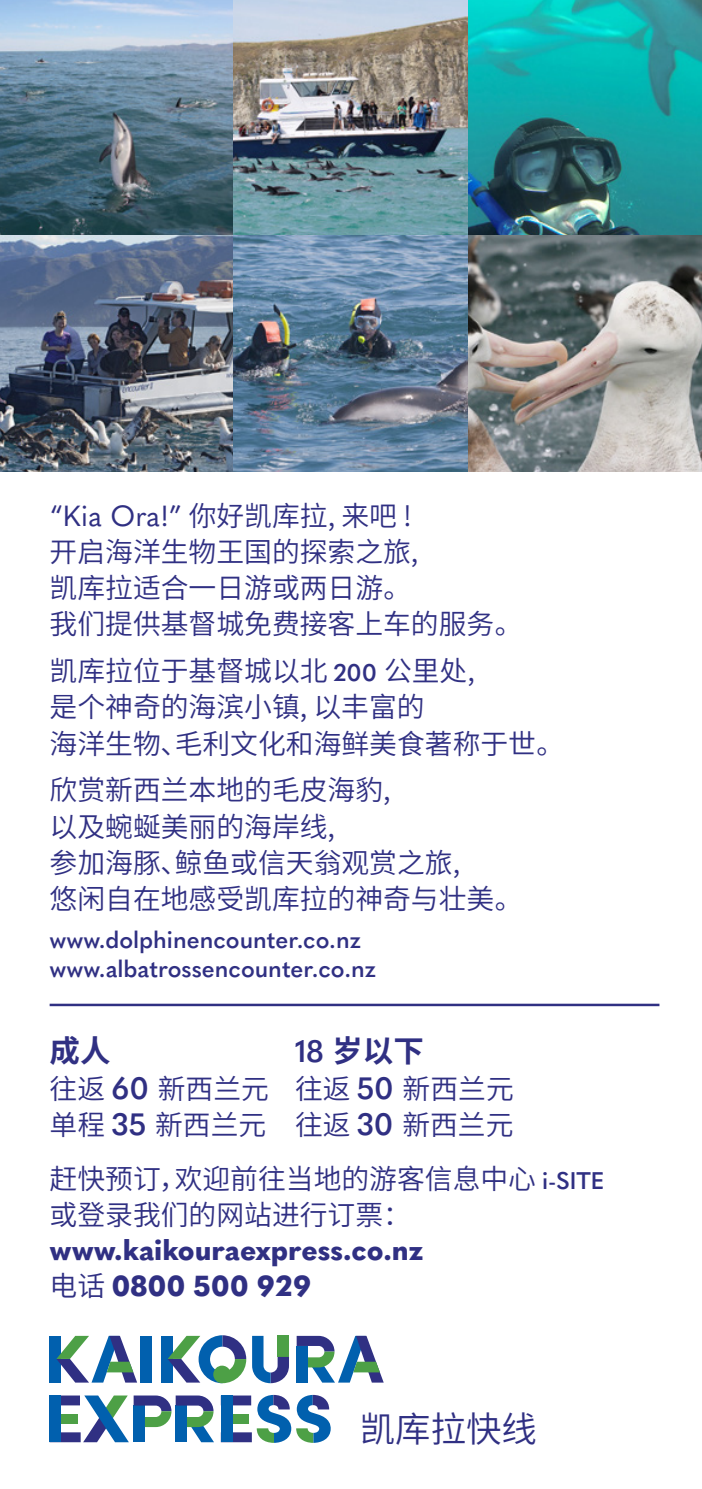
<style>
.page{position:relative;width:702px;height:1489px;background:#fff}
.page>*{position:absolute;margin:0;border:0;box-sizing:border-box;transform-origin:0 0}
.t1{font:35.5px "Source Han Sans CN";color:#303083}
.t2{font:700 30.5px "Source Han Sans CN";color:#303083}
.t3{font:28.75px "Quasimoda";color:#303083}
.t4{font:800 28.5px/36.2px "Quasimoda";color:#303083}
.t5{font:27.75px/36.2px "Source Han Sans CN";color:#303083}
.t6{font:600 23.75px/28.5px "Quasimoda";color:#303083}
.s1{font-family:"Source Han Sans CN";font-size:27.75px}
.s2{font-family:"Quasimoda";font-weight:600;font-size:23.75px}
.s3{font-family:"Quasimoda";font-weight:600;font-size:30.5px}
.s4{font-family:"Quasimoda";font-weight:600}
.s5{font-family:"Source Han Sans CN";font-weight:400;font-size:27.75px}
</style>
<div class="page">
<img style="left:0;top:0;width:702px;height:471px">
<svg style="left:252px;top:1335px;width:37px;height:47px"></svg>
<div style="left:140px;top:1335px;width:12px;height:47px;background:#0160ae"></div>
<div style="left:50px;top:1335px;width:11px;height:47px;background:#0160ae"></div>
<svg style="left:61px;top:1395px;width:153px;height:46px"></svg>
<div style="left:50px;top:1395px;width:11px;height:46px;background:#0160ae"></div>
<svg style="left:56px;top:1335px;width:81px;height:47px"></svg>
<svg style="left:221px;top:1394px;width:109px;height:48px"></svg>
<div style="left:221px;top:1395px;width:11px;height:46px;background:#0160ae"></div>
<div style="left:161px;top:1335px;width:11px;height:47px;background:#0160ae"></div>
<svg style="left:168px;top:1335px;width:78px;height:47px"></svg>
<svg style="left:296px;top:1335px;width:87px;height:47px"></svg>
<hr style="left:50px;top:1003px;width:609px;height:3px;background:#303083">
<p class="t3" style="left:50px;top:493px;width:364px">“Kia Ora!” <span class="s1">你好凯库拉, 来吧 !</span></p>
<p class="t5" style="left:50px;top:534px;width:474px">开启海洋生物王国的探索之旅,<br>凯库拉适合一日游或两日游。<br>我们提供基督城免费接客上车的服务。</p>
<p class="t5" style="left:50px;top:653px;width:516px">凯库拉位于基督城以北 <span class="s2">200</span> 公里处,<br>是个神奇的海滨小镇, 以丰富的<br>海洋生物、毛利文化和海鲜美食著称于世。</p>
<p class="t5" style="left:50px;top:772px;width:474px">欣赏新西兰本地的毛皮海豹,<br>以及蜿蜒美丽的海岸线,<br>参加海豚、鲸鱼或信天翁观赏之旅,<br>悠闲自在地感受凯库拉的神奇与壮美。</p>
<p class="t6" style="left:50px;top:923px;width:328px">www.dolphinencounter.co.nz www.albatrossencounter.co.nz</p>
<p class="t2" style="left:50px;top:1033px;width:62px">成人</p>
<p class="t5" style="left:50px;top:1070px;width:221px">往返 <span class="s3">60</span> 新西兰元单程 <span class="s3">35</span> 新西兰元</p>
<p class="t2" style="left:295px;top:1033px;width:130px"><span class="s4">18</span> 岁以下</p>
<p class="t5" style="left:295px;top:1070px;width:220px">往返 <span class="s3">50</span> 新西兰元往返 <span class="s3">30</span> 新西兰元</p>
<p class="t5" style="left:50px;top:1161px;width:556px">赶快预订，欢迎前往当地的游客信息中心 <span class="s2">i-SITE</span>或登录我们的网站进行订票：</p>
<p class="t4" style="left:50px;top:1229px;width:375px">www.kaikouraexpress.co.nz<span class="s5">电话</span> 0800 500 929</p>
<p class="t1" style="left:360px;top:1408px;width:178px">凯库拉快线</p>
</div>
